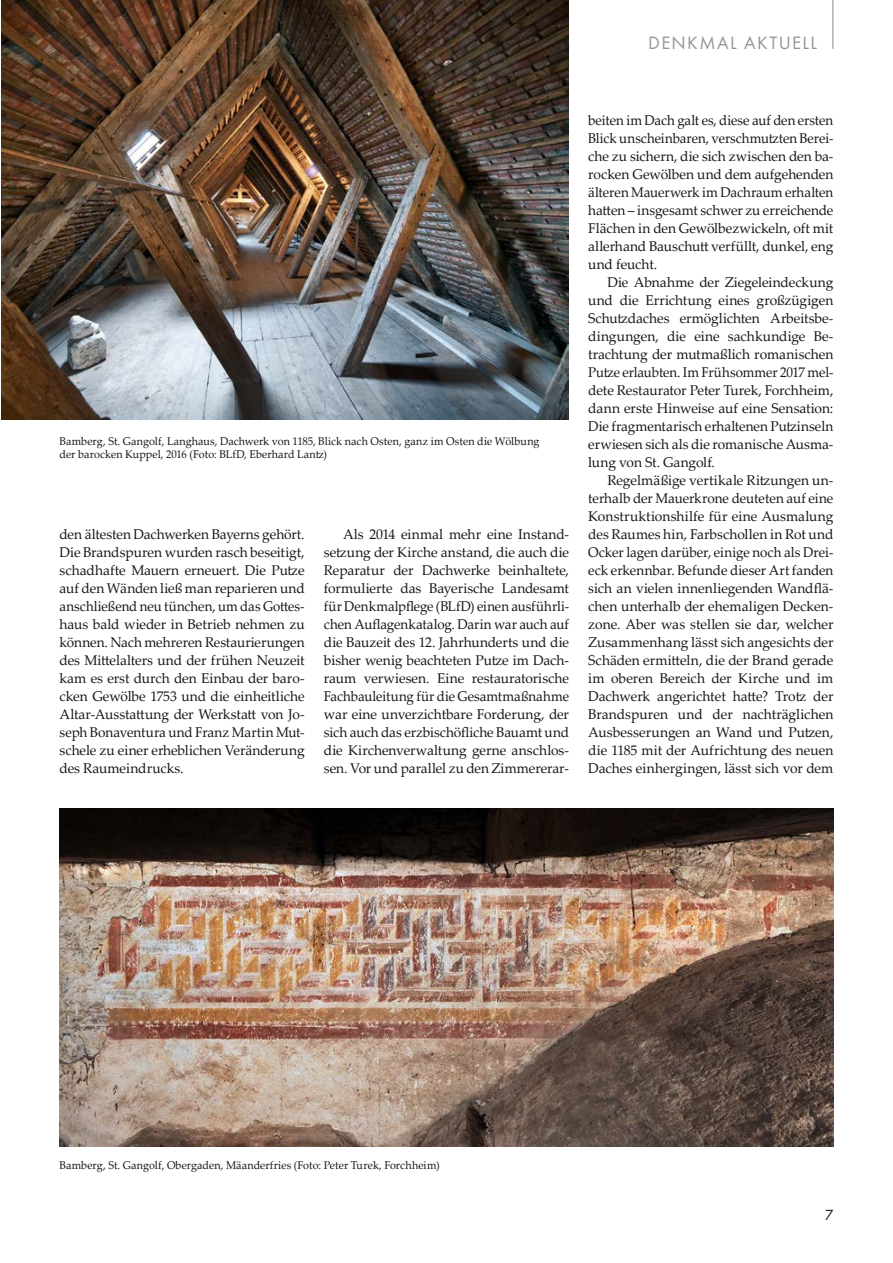
<style>
.page{position:relative;width:893px;height:1263px;background:#fff}
.page>*{position:absolute;margin:0;border:0;box-sizing:border-box;transform-origin:0 0}
.t1{font:16.5px "Futura ND Book";letter-spacing:.08em;color:#989590}
.t2{font:14.1px/18px "Palatino Linotype";letter-spacing:-.005em;color:#181716;text-align:justify}
.t3{font:14.1px/18px "Palatino Linotype";letter-spacing:-.005em;color:#181716;text-align:justify;scale:.95 1}
.t4{font:13.5px "Futura ND Book";color:#181716}
.t5{font:11.25px/13.5px "Palatino Linotype";letter-spacing:.005em;color:#181716;scale:.96 1}
</style>
<div class="page">
<hr style="left:832px;top:0;width:1px;height:49px;background:#989590">
<img style="left:1px;top:0;width:567px;height:420px">
<img style="left:60px;top:808px;width:773px;height:339px">
<p class="t1" style="left:648px;top:32px;width:170px">DENKMAL AKTUELL</p>
<p class="t5" style="left:60px;top:434px;width:502px">Bamberg, St. Gangolf, Langhaus, Dachwerk von 1185, Blick nach Osten, ganz im Osten die Wölbung der barocken Kuppel, 2016 (Foto: BLfD, Eberhard Lantz)</p>
<p class="t2" style="left:60px;top:525px;width:247px">den ältesten Dachwerken Bayerns gehört.<br>Die Brandspuren wurden rasch beseitigt, schadhafte Mauern erneuert. Die Putze auf den Wänden ließ man reparieren und anschließend neu tünchen, um das Gottes&shy;haus bald wieder in Betrieb nehmen zu können. Nach mehreren Restaurierungen des Mittelalters und der frühen Neuzeit kam es erst durch den Einbau der baro&shy;cken Gewölbe 1753 und die einheitliche Altar-Ausstattung der Werkstatt von Jo&shy;seph Bonaventura und Franz Martin Mut&shy;schele zu einer erheblichen Veränderung des Raumeindrucks.</p>
<p class="t2" style="left:324px;top:525px;width:247px;text-indent:19px">Als 2014 einmal mehr eine Instand&shy;setzung der Kirche anstand, die auch die Reparatur der Dachwerke beinhaltete, formulierte das Bayerische Landesamt für Denkmalpflege (BLfD) einen ausführli&shy;chen Auflagenkatalog. Darin war auch auf die Bauzeit des 12. Jahrhunderts und die bisher wenig beachteten Putze im Dach&shy;raum verwiesen. Eine restauratorische Fachbauleitung für die Gesamtmaßnahme war eine unverzichtbare Forderung, der sich auch das erzbischöfliche Bauamt und die Kirchenverwaltung gerne anschlos&shy;sen. Vor und parallel zu den Zimmererar-</p>
<p class="t3" style="left:588px;top:111px;width:260px">beiten im Dach galt es, diese auf den ersten Blick unscheinbaren, verschmutzten Berei&shy;che zu sichern, die sich zwischen den ba&shy;rocken Gewölben und dem aufgehenden älteren Mauerwerk im Dachraum erhalten hatten – insgesamt schwer zu erreichende Flächen in den Gewölbezwickeln, oft mit allerhand Bauschutt verfüllt, dunkel, eng und feucht.</p>
<p class="t2" style="left:588px;top:273px;width:247px;text-indent:19px">Die Abnahme der Ziegeleindeckung und die Errichtung eines großzügigen Schutzdaches ermöglichten Arbeitsbe&shy;dingungen, die eine sachkundige Be&shy;trachtung der mutmaßlich romanischen Putze erlaubten. Im Frühsommer 2017 mel&shy;dete Restaurator Peter Turek, Forchheim, dann erste Hinweise auf eine Sensation:<br>Die fragmentarisch erhaltenen Putzinseln erwiesen sich als die romanische Ausma&shy;lung von St. Gangolf.</p>
<p class="t2" style="left:588px;top:471px;width:247px;text-indent:19px">Regelmäßige vertikale Ritzungen un&shy;terhalb der Mauerkrone deuteten auf eine Konstruktionshilfe für eine Ausmalung des Raumes hin, Farbschollen in Rot und Ocker lagen darüber, einige noch als Drei&shy;eck erkennbar. Befunde dieser Art fanden sich an vielen innenliegenden Wandflä&shy;chen unterhalb der ehemaligen Decken&shy;zone. Aber was stellen sie dar, welcher Zusammenhang lässt sich angesichts der Schäden ermitteln, die der Brand gerade im oberen Bereich der Kirche und im Dachwerk angerichtet hatte? Trotz der Brandspuren und der nachträglichen Ausbesserungen an Wand und Putzen, die 1185 mit der Aufrichtung des neuen Daches einhergingen, lässt sich vor dem</p>
<p class="t5" style="left:59px;top:1158px;width:397px">Bamberg, St. Gangolf, Obergaden, Mäanderfries (Foto: Peter Turek, Forchheim)</p>
<p class="t4" style="left:825px;top:1207px;width:10px">7</p>
</div>
